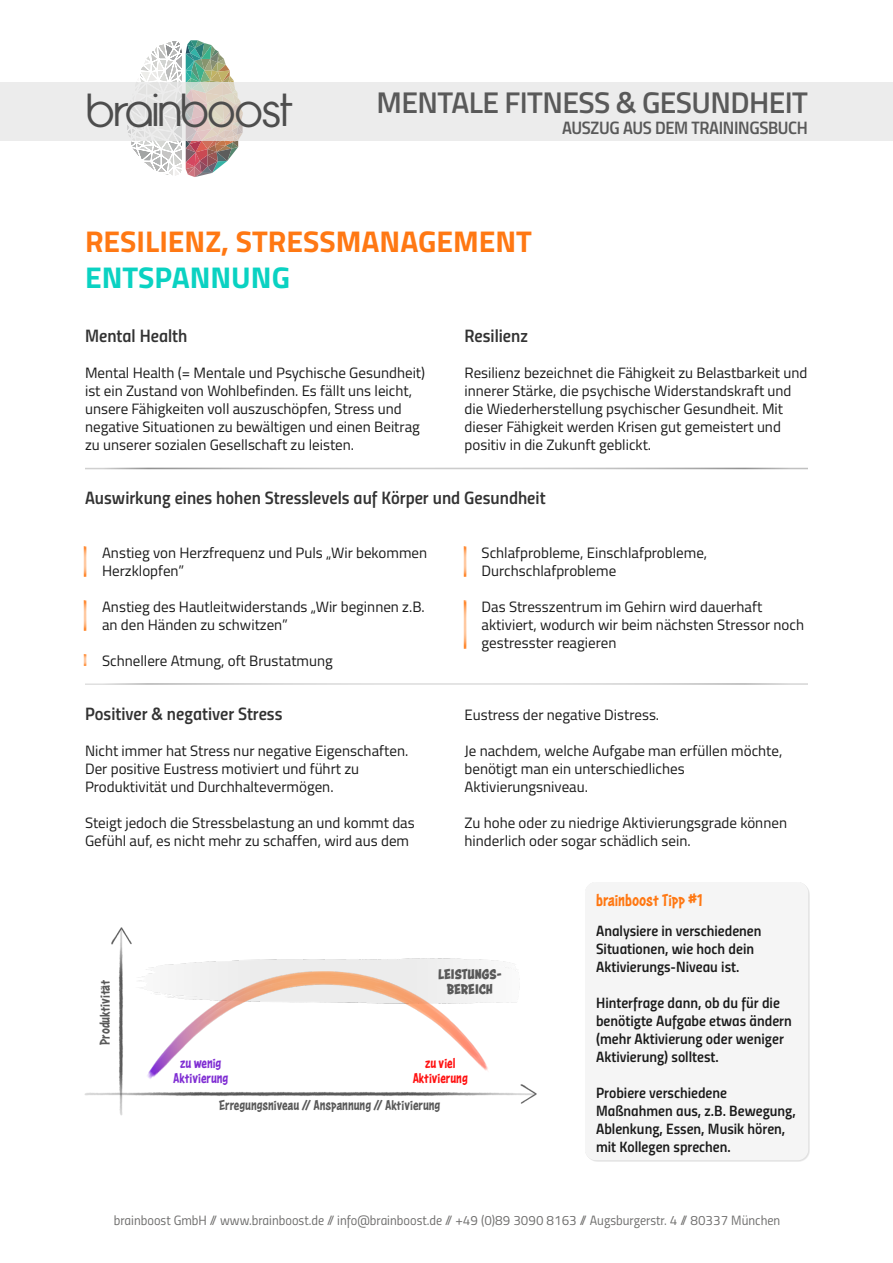
<style>
.page{position:relative;width:893px;height:1263px;background:#fff}
.page>*{position:absolute;margin:0;border:0;box-sizing:border-box;transform-origin:0 0}
.t1{font:46.05px "Opificio";letter-spacing:-.02em;color:#4d4d4d}
.t2{font:700 30px "Titillium";color:#ff7813}
.t3{font:600 30px "Titillium";letter-spacing:-.02em;color:#595959}
.t4{font:700 30px "Titillium";color:#0ad2c2}
.t5{font:18px "Titillium Semibold Upright";color:#333}
.t6{font:18px "Titillium Semibold Upright";letter-spacing:-.02em;color:#595959}
.t7{font:18px "Astounder Squared LCBB";color:#ff7813}
.t8{font:15px/18px "Titillium";color:#1a1a1a}
.t9{font:15px/18px "Titillium Semibold Upright";color:#1a1a1a}
.t10{font:15px "Astounder Squared LCBB";color:#595959}
.t11{font:15px/15px "Astounder Squared LCBB";color:#802ed3;text-align:center}
.t12{font:700 15px/15px "Astounder Squared BB";letter-spacing:-.01em;color:#595959;text-align:center}
.t13{font:15px/15px "Astounder Squared LCBB";color:#f11;text-align:center}
.t14{font:13.5px "Titillium Regular Upright";color:rgb(65 64 63/.75)}
</style>
<div class="page">
<img style="left:83px;top:547px;width:4px;height:30px">
<img style="left:463px;top:547px;width:4px;height:30px">
<img style="left:463px;top:601px;width:4px;height:47px">
<img style="left:83px;top:601px;width:4px;height:30px">
<svg style="left:83px;top:655px;width:4px;height:11px"></svg>
<img style="left:111px;top:928px;width:20px;height:16px">
<img style="left:119px;top:929px;width:4px;height:186px">
<img style="left:520px;top:1084px;width:16px;height:20px">
<img style="left:85px;top:1092px;width:450px;height:4px">
<img style="left:146px;top:972px;width:343px;height:107px">
<div style="left:586px;top:882px;width:223px;height:279px;background:#f5f5f5"></div>
<svg style="left:124px;top:40px;width:119px;height:137px"></svg>
<div style="left:0;top:82px;width:893px;height:58px;background:#e6e6e6"></div>
<h1 class="t1" style="left:87px;top:94px;width:208px">brainboost</h1>
<h2 class="t3" style="left:377px;top:90px;width:433px">MENTALE FITNESS &amp; GESUNDHEIT</h2>
<p class="t6" style="left:562px;top:120px;width:247px">AUSZUG AUS DEM TRAININGSBUCH</p>
<h2 class="t2" style="left:85px;top:230px;width:448px">RESILIENZ, STRESSMANAGEMENT</h2>
<h2 class="t4" style="left:85px;top:266px;width:207px">ENTSPANNUNG</h2>
<p class="t5" style="left:85px;top:328px;width:104px">Mental Health</p>
<p class="t8" style="left:85px;top:365px;width:342px">Mental Health (= Mentale und Psychische Gesundheit) ist ein Zustand von Wohlbefinden. Es fällt uns leicht, unsere Fähigkeiten voll auszuschöpfen, Stress und negative Situationen zu bewältigen und einen Beitrag zu unserer sozialen Gesellschaft zu leisten.</p>
<p class="t5" style="left:465px;top:328px;width:65px">Resilienz</p>
<p class="t8" style="left:465px;top:365px;width:344px">Resilienz bezeichnet die Fähigkeit zu Belastbarkeit und innerer Stärke, die psychische Widerstandskraft und die Wiederherstellung psychischer Gesundheit. Mit dieser Fähigkeit werden Krisen gut gemeistert und positiv in die Zukunft geblickt.</p>
<p class="t5" style="left:85px;top:490px;width:462px">Auswirkung eines hohen Stresslevels auf Körper und Gesundheit</p>
<p class="t8" style="left:102px;top:545px;width:327px">Anstieg von Herzfrequenz und Puls „Wir bekommen<br>Herzklopfen”</p>
<p class="t8" style="left:102px;top:599px;width:324px">Anstieg des Hautleitwiderstands „Wir beginnen z.B. an den Händen zu schwitzen”</p>
<p class="t8" style="left:102px;top:653px;width:232px">Schnellere Atmung, oft Brustatmung</p>
<p class="t8" style="left:482px;top:545px;width:227px">Schlafprobleme, Einschlafprobleme,<br>Durchschlafprobleme</p>
<p class="t8" style="left:482px;top:599px;width:324px">Das Stresszentrum im Gehirn wird dauerhaft aktiviert, wodurch wir beim nächsten Stressor noch gestresster reagieren</p>
<p class="t5" style="left:85px;top:706px;width:199px">Positiver &amp; negativer Stress</p>
<p class="t8" style="left:85px;top:743px;width:325px">Nicht immer hat Stress nur negative Eigenschaften.<br>Der positive Eustress motiviert und führt zu<br>Produktivität und Durchhaltevermögen.</p>
<p class="t8" style="left:85px;top:815px;width:331px">Steigt jedoch die Stressbelastung an und kommt das<br>Gefühl auf, es nicht mehr zu schaffen, wird aus dem</p>
<p class="t8" style="left:465px;top:707px;width:196px">Eustress der negative Distress.</p>
<p class="t8" style="left:465px;top:743px;width:319px">Je nachdem, welche Aufgabe man erfüllen möchte, benötigt man ein unterschiedliches<br>Aktivierungsniveau.</p>
<p class="t8" style="left:465px;top:815px;width:324px">Zu hohe oder zu niedrige Aktivierungsgrade können hinderlich oder sogar schädlich sein.</p>
<p class="t7" style="left:596px;top:893px;width:108px">brainboost Tipp #1</p>
<p class="t10" style="left:99px;top:1045px;width:67px;rotate:-90deg">Produktivität</p>
<p class="t11" style="left:173px;top:1057px;width:57px">zu wenig<br>Aktivierung</p>
<p class="t12" style="left:438px;top:968px;width:65px">LEISTUNGS-<br>BEREICH</p>
<p class="t13" style="left:413px;top:1057px;width:57px">zu viel<br>Aktivierung</p>
<p class="t10" style="left:219px;top:1099px;width:223px">Erregungsniveau // Anspannung // Aktivierung</p>
<p class="t9" style="left:596px;top:923px;width:167px">Analysiere in verschiedenen<br>Situationen, wie hoch dein<br>Aktivierungs-Niveau ist.</p>
<p class="t9" style="left:596px;top:995px;width:197px">Hinterfrage dann, ob du für die benötigte Aufgabe etwas ändern (mehr Aktivierung oder weniger<br>Aktivierung) solltest.</p>
<p class="t9" style="left:596px;top:1085px;width:201px">Probiere verschiedene<br>Maßnahmen aus, z.B. Bewegung,<br>Ablenkung, Essen, Musik hören, mit Kollegen sprechen.</p>
<p class="t14" style="left:114px;top:1215px;width:668px">brainboost GmbH // www.brainboost.de // info@brainboost.de // +49 (0)89 3090 8163 // Augsburgerstr. 4 // 80337 München</p>
</div>
